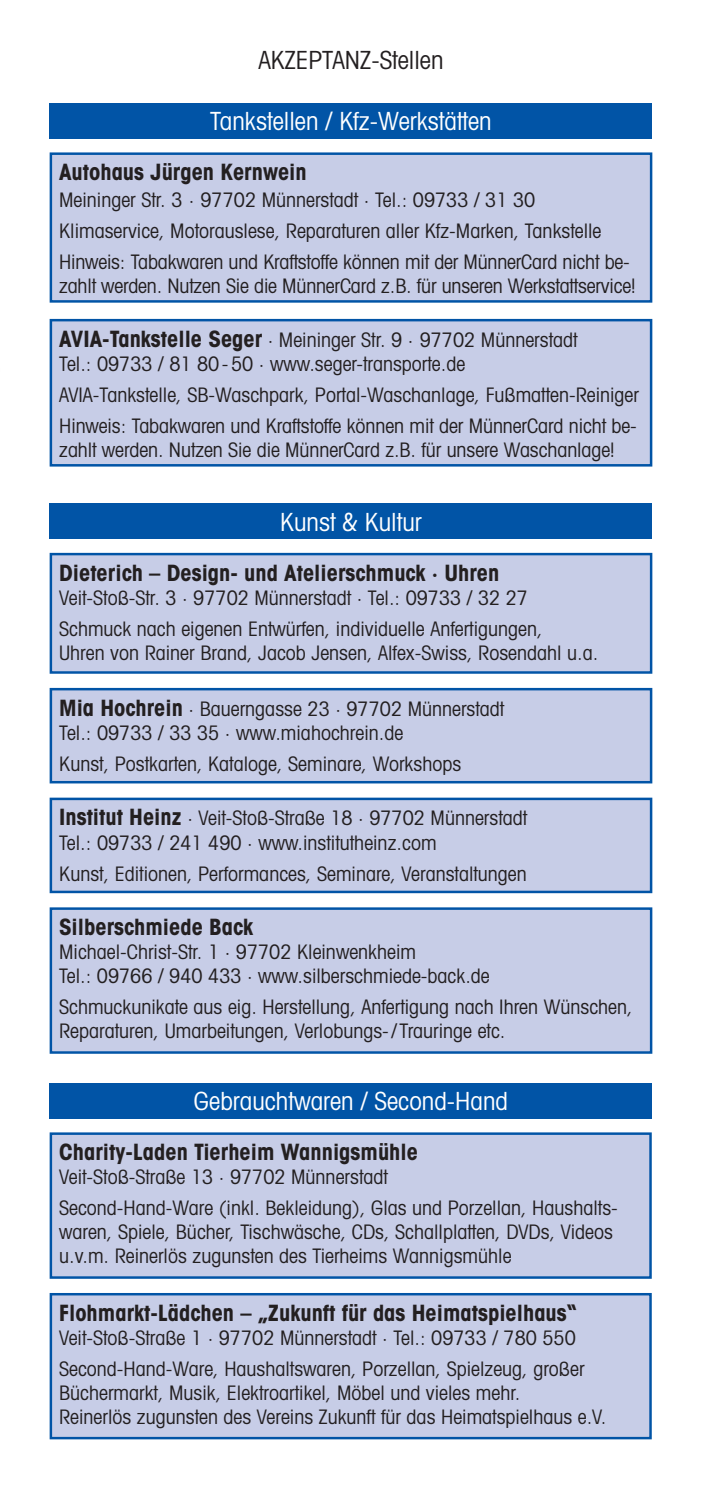
<style>
.page{position:relative;width:702px;height:1489px;background:#fff}
.page>*{position:absolute;margin:0;border:0;box-sizing:border-box;transform-origin:0 0}
.t1{font:condensed 25px "Avant Garde";color:#fff}
.t2{font:condensed 25px "Avant Garde";color:#231f20}
.t3{font:700 condensed 22.5px "Avant Garde";color:#231f20}
.t4{font:condensed 20px/24px "Avant Garde";color:#231f20}
.s1{font-weight:700;font-size:22.5px}
</style>
<div class="page">
<div style="left:50px;top:1082px;width:602px;height:36px;background:#0154a6"></div>
<div style="left:51px;top:1133px;width:599px;height:144px;background:#c7cde7"></div>
<div style="left:50px;top:1132px;width:601px;height:146px;border:2px solid #0154a6"></div>
<div style="left:51px;top:1294px;width:599px;height:143px;background:#c7cde7"></div>
<div style="left:50px;top:1292px;width:601px;height:147px;border:2px solid #0154a6"></div>
<div style="left:51px;top:320px;width:600px;height:145px;background:#c7cde7"></div>
<div style="left:50px;top:319px;width:602px;height:147px;border:2px solid #0154a6"></div>
<div style="left:50px;top:103px;width:602px;height:35px;background:#0154a6"></div>
<div style="left:51px;top:154px;width:600px;height:147px;background:#c7cde7"></div>
<div style="left:50px;top:152px;width:602px;height:150px;border:2px solid #0154a6"></div>
<div style="left:51px;top:689px;width:600px;height:93px;background:#c7cde7"></div>
<div style="left:50px;top:688px;width:602px;height:95px;border:2px solid #0154a6"></div>
<div style="left:51px;top:798px;width:600px;height:93px;background:#c7cde7"></div>
<div style="left:50px;top:797px;width:602px;height:96px;border:2px solid #0154a6"></div>
<div style="left:50px;top:503px;width:602px;height:35px;background:#0154a6"></div>
<div style="left:51px;top:908px;width:600px;height:144px;background:#c7cde7"></div>
<div style="left:50px;top:907px;width:602px;height:146px;border:2px solid #0154a6"></div>
<div style="left:51px;top:554px;width:600px;height:118px;background:#c7cde7"></div>
<div style="left:50px;top:553px;width:602px;height:120px;border:2px solid #0154a6"></div>
<p class="t2" style="left:258px;top:45px;width:187px">AKZEPTANZ-Stellen</p>
<p class="t1" style="left:210px;top:106px;width:283px">Tankstellen / Kfz-Werkstätten</p>
<p class="t3" style="left:59px;top:158px;width:249px">Autohaus Jürgen Kernwein</p>
<p class="t4" style="left:59px;top:184px;width:570px;line-height:31px">Meininger Str. 3 · 97702 Münnerstadt · Tel.: 09733 / 31 30<br>Klimaservice, Motorauslese, Reparaturen aller Kfz-Marken, Tankstelle<br>Hinweis: Tabakwaren und Kraftstoffe können mit der MünnerCard nicht be-</p>
<p class="t4" style="left:59px;top:273px;width:578px">zahlt werden. Nutzen Sie die MünnerCard z.B. für unseren Werkstattservice!</p>
<p class="t4" style="left:59px;top:327px;width:520px"><span class="s1">AVIA-Tankstelle Seger</span> · Meininger Str. 9 · 97702 Münnerstadt<br>Tel.: 09733 / 81 80 - 50 · www.seger-transporte.de</p>
<p class="t4" style="left:59px;top:379px;width:581px;line-height:31px">AVIA-Tankstelle, SB-Waschpark, Portal-Waschanlage, Fußmatten-Reiniger<br>Hinweis: Tabakwaren und Kraftstoffe können mit der MünnerCard nicht be-</p>
<p class="t4" style="left:59px;top:437px;width:557px">zahlt werden. Nutzen Sie die MünnerCard z.B. für unsere Waschanlage!</p>
<p class="t1" style="left:280px;top:506px;width:143px">Kunst &amp; Kultur</p>
<p class="t3" style="left:59px;top:558px;width:441px">Dieterich – Design- und Atelierschmuck · Uhren</p>
<p class="t4" style="left:59px;top:581px;width:485px;line-height:31px">Veit-Stoß-Str. 3 · 97702 Münnerstadt · Tel.: 09733 / 32 27<br>Schmuck nach eigenen Entwürfen, individuelle Anfertigungen,</p>
<p class="t4" style="left:59px;top:640px;width:540px">Uhren von Rainer Brand, Jacob Jensen, Alfex-Swiss, Rosendahl u.a.</p>
<p class="t4" style="left:59px;top:696px;width:446px"><span class="s1">Mia Hochrein</span> · Bauerngasse 23 · 97702 Münnerstadt<br>Tel.: 09733 / 33 35 · www.miahochrein.de</p>
<p class="t4" style="left:59px;top:751px;width:403px">Kunst, Postkarten, Kataloge, Seminare, Workshops</p>
<p class="t4" style="left:59px;top:805px;width:469px"><span class="s1">Institut Heinz</span> · Veit-Stoß-Straße 18 · 97702 Münnerstadt<br>Tel.: 09733 / 241 490 · www.institutheinz.com</p>
<p class="t4" style="left:59px;top:860px;width:469px">Kunst, Editionen, Performances, Seminare, Veranstaltungen</p>
<p class="t3" style="left:59px;top:912px;width:195px">Silberschmiede Back</p>
<p class="t4" style="left:59px;top:939px;width:432px">Michael-Christ-Str. 1 · 97702 Kleinwenkheim<br>Tel.: 09766 / 940 433 · www.silberschmiede-back.de</p>
<p class="t4" style="left:59px;top:994px;width:575px">Schmuckunikate aus eig. Herstellung, Anfertigung nach Ihren Wünschen,<br>Reparaturen, Umarbeitungen, Verlobungs- / Trauringe etc.</p>
<p class="t1" style="left:194px;top:1085px;width:315px">Gebrauchtwaren / Second-Hand</p>
<p class="t3" style="left:59px;top:1137px;width:360px">Charity-Laden Tierheim Wannigsmühle</p>
<p class="t4" style="left:59px;top:1160px;width:560px;line-height:31px">Veit-Stoß-Straße 13 · 97702 Münnerstadt<br>Second-Hand-Ware (inkl. Bekleidung), Glas und Porzellan, Haushalts-</p>
<p class="t4" style="left:59px;top:1219px;width:555px">waren, Spiele, Bücher, Tischwäsche, CDs, Schallplatten, DVDs, Videos u.v.m. Reinerlös zugunsten des Tierheims Wannigsmühle</p>
<p class="t3" style="left:59px;top:1297px;width:519px">Flohmarkt-Lädchen – „Zukunft für das Heimatspielhaus“</p>
<p class="t4" style="left:59px;top:1321px;width:527px;line-height:31px">Veit-Stoß-Straße 1 · 97702 Münnerstadt · Tel.: 09733 / 780 550<br>Second-Hand-Ware, Haushaltswaren, Porzellan, Spielzeug, großer</p>
<p class="t4" style="left:59px;top:1379px;width:548px">Büchermarkt, Musik, Elektroartikel, Möbel und vieles mehr.<br>Reinerlös zugunsten des Vereins Zukunft für das Heimatspielhaus e.V.</p>
</div>
